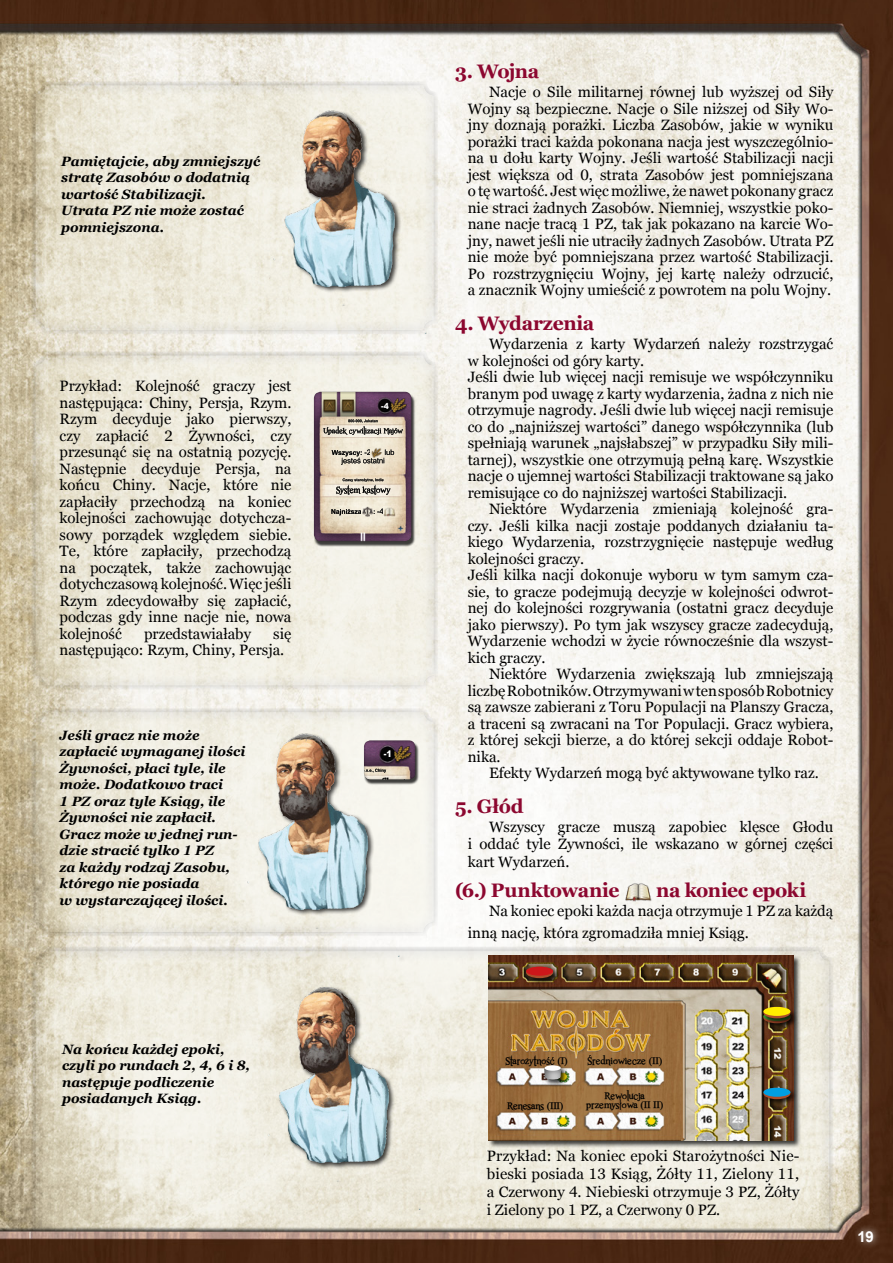
<style>
.page{position:relative;width:893px;height:1263px;background:#fff}
.page>*{position:absolute;margin:0;border:0;box-sizing:border-box;transform-origin:0 0}
.t1{font:21.6px "Bauhaus 93";color:#fff;scale:.37 1}
.t2{font:700 19.5px "Georgia";letter-spacing:-.02em;color:#8c072f}
.t3{font:15px/16.5px "Georgia";color:#000;text-align:justify}
.t4{font:700 15px "Arial";color:#fff}
.t5{font:italic 700 13.5px/16.5px "Georgia";color:#000}
.t6{font:700 9.9px/8.7px "Romance Fatal Serif Std";color:#000;text-align:center}
.t7{font:900 9.15px "Arial";color:#fff;scale:.9 1}
.t8{font:700 8.7px "Arial";letter-spacing:-.025em;color:#000}
.t9{font:900 8.25px "Arial";color:#fff;scale:.91 1}
.t10{font:700 7.05px "Romance Fatal Serif Std";color:#000}
</style>
<div class="page">
<img style="left:0;top:0;width:893px;height:1263px">
<div style="left:852px;top:1223px;width:29px;height:26px;background:#fff;opacity:.75"></div>
<p class="t5" style="left:61px;top:153px;width:201px">Pamiętajcie, aby zmniejszyć stratę Zasobów o dodatnią wartość Stabilizacji.<br>Utrata PZ nie może zostać pomniejszona.</p>
<p class="t3" style="left:60px;top:378px;width:233px">Przykład: Kolejność graczy jest następująca: Chiny, Persja, Rzym.<br>Rzym decyduje jako pierwszy, czy zapłacić 2 Żywności, czy przesunąć się na ostatnią pozycję.<br>Następnie decyduje Persja, na końcu Chiny. Nacje, które nie zapłaciły przechodzą na koniec kolejności zachowując dotychcza&shy;sowy porządek względem siebie.<br>Te, które zapłaciły, przechodzą na początek, także zachowując dotychczasową kolejność. Więc jeśli Rzym zdecydowałby się zapłacić, podczas gdy inne nacje nie, nowa kolejność</p>
<p class="t3" style="left:144px;top:625px;width:109px">przedstawiałaby</p>
<p class="t3" style="left:60px;top:625px;width:233px;text-indent:214px">się następująco: Rzym, Chiny, Persja.</p>
<p class="t5" style="left:60px;top:727px;width:187px">Jeśli gracz nie może zapłacić wymaganej ilości<br>Żywności, płaci tyle, ile może. Dodatkowo traci<br>1 PZ oraz tyle Ksiąg, ile<br>Żywności nie zapłacił.<br>Gracz może w jednej run&shy;dzie stracić tylko 1 PZ<br>za każdy rodzaj Zasobu, którego nie posiada<br>w wystarczającej ilości.</p>
<p class="t5" style="left:62px;top:1040px;width:189px">Na końcu każdej epoki, czyli po rundach 2, 4, 6 i 8, następuje podliczenie posiadanych Ksiąg.</p>
<p class="t9" style="left:381px;top:400px;width:10px">-4</p>
<h1 class="t1" style="left:359px;top:528px;width:21px">11</h1>
<p class="t7" style="left:384px;top:747px;width:11px">-1</p>
<h2 class="t2" style="left:455px;top:59px;width:86px">3. Wojna</h2>
<p class="t3" style="left:468px;top:84px;width:367px;text-indent:21px">Nacje o Sile militarnej równej lub wyższej od Siły Wojny są bezpieczne. Nacje o Sile niższej od Siły Wo&shy;jny doznają porażki. Liczba Zasobów, jakie w wyniku porażki traci każda pokonana nacja jest wyszczególnio&shy;na u dołu karty Wojny. Jeśli wartość Stabilizacji nacji jest większa od 0, strata Zasobów jest pomniejszana o tę wartość. Jest więc możliwe, że nawet pokonany gracz nie straci żadnych Zasobów. Niemniej, wszystkie poko&shy;nane nacje tracą 1 PZ, tak jak pokazano na karcie Wo&shy;jny, nawet jeśli nie utraciły żadnych Zasobów. Utrata PZ nie może być pomniejszana przez wartość Stabilizacji.<br>Po rozstrzygnięciu Wojny, jej kartę należy odrzucić, a znacznik Wojny umieścić z powrotem na polu Wojny.</p>
<h2 class="t2" style="left:455px;top:311px;width:141px">4. Wydarzenia</h2>
<p class="t3" style="left:468px;top:336px;width:367px;text-align:left;text-indent:21px">Wydarzenia z karty Wydarzeń należy rozstrzygać w kolejności od góry karty.<br>Jeśli dwie lub więcej nacji remisuje we współczynniku branym pod uwagę z karty wydarzenia, żadna z nich nie otrzymuje nagrody. Jeśli dwie lub więcej nacji remisuje co do „najniższej wartości” danego współczynnika (lub spełniają warunek „najsłabszej” w przypadku Siły mili&shy;tarnej), wszystkie one otrzymują pełną karę. Wszystkie nacje o ujemnej wartości Stabilizacji traktowane są jako remisujące co do najniższej wartości Stabilizacji.</p>
<p class="t3" style="left:468px;top:501px;width:367px;text-align:left;text-indent:21px">Niektóre Wydarzenia zmieniają kolejność gra&shy;czy. Jeśli kilka nacji zostaje poddanych działaniu ta&shy;kiego Wydarzenia, rozstrzygnięcie następuje według kolejności graczy.<br>Jeśli kilka nacji dokonuje wyboru w tym samym cza&shy;sie, to gracze podejmują decyzje w kolejności odwrot&shy;nej do kolejności rozgrywania (ostatni gracz decyduje jako pierwszy). Po tym jak wszyscy gracze zadecydują, Wydarzenie wchodzi w życie równocześnie dla wszyst&shy;kich graczy.</p>
<p class="t3" style="left:468px;top:666px;width:367px;text-indent:21px">Niektóre Wydarzenia zwiększają lub zmniejszają liczbę Robotników. Otrzymywani w ten sposób Robotnicy są zawsze zabierani z Toru Populacji na Planszy Gracza, a traceni są zwracani na Tor Populacji. Gracz wybiera, z której sekcji bierze, a do której sekcji oddaje Robot&shy;nika.</p>
<p class="t3" style="left:489px;top:765px;width:331px">Efekty Wydarzeń mogą być aktywowane tylko raz.</p>
<h2 class="t2" style="left:455px;top:794px;width:70px">5. Głód</h2>
<p class="t3" style="left:468px;top:819px;width:367px;text-align:right">Wszyscy gracze muszą zapobiec klęsce Głodu<br>i oddać tyle Żywności, ile wskazano w górnej części</p>
<p class="t3" style="left:468px;top:854px;width:103px">kart Wydarzeń.</p>
<h2 class="t2" style="left:455px;top:878px;width:166px">(6.) Punktowanie</h2>
<h2 class="t2" style="left:656px;top:878px;width:151px">na koniec epoki</h2>
<p class="t3" style="left:468px;top:901px;width:367px;line-height:21.6px;text-indent:21px">Na koniec epoki każda nacja otrzymuje 1 PZ za każdą inną nację, która zgromadziła mniej Ksiąg.</p>
<p class="t6" style="left:505px;top:1056px;width:64px">Starozytnosc (I)</p>
<p class="t10" style="left:526px;top:1052px;width:3px">.</p>
<p class="t6" style="left:507px;top:1101px;width:58px">Renesans (III)</p>
<p class="t6" style="left:587px;top:1056px;width:76px">Sredniowiecze (II)</p>
<p class="t6" style="left:586px;top:1091px;width:78px">Rewolucja przemysłowa (II II)</p>
<p class="t3" style="left:487px;top:1147px;width:314px;line-height:18px">Przykład: Na koniec epoki Starożytności Nie&shy;bieski posiada 13 Ksiąg, Żółty 11, Zielony 11, a Czerwony 4. Niebieski otrzymuje 3 PZ, Żółty i Zielony po 1 PZ, a Czerwony 0 PZ.</p>
<p class="t8" style="left:532px;top:1170px;width:24px">Wódz</p>
<p class="t8" style="left:536px;top:1196px;width:28px">Książę</p>
<p class="t4" style="left:857px;top:1226px;width:18px">19</p>
</div>
